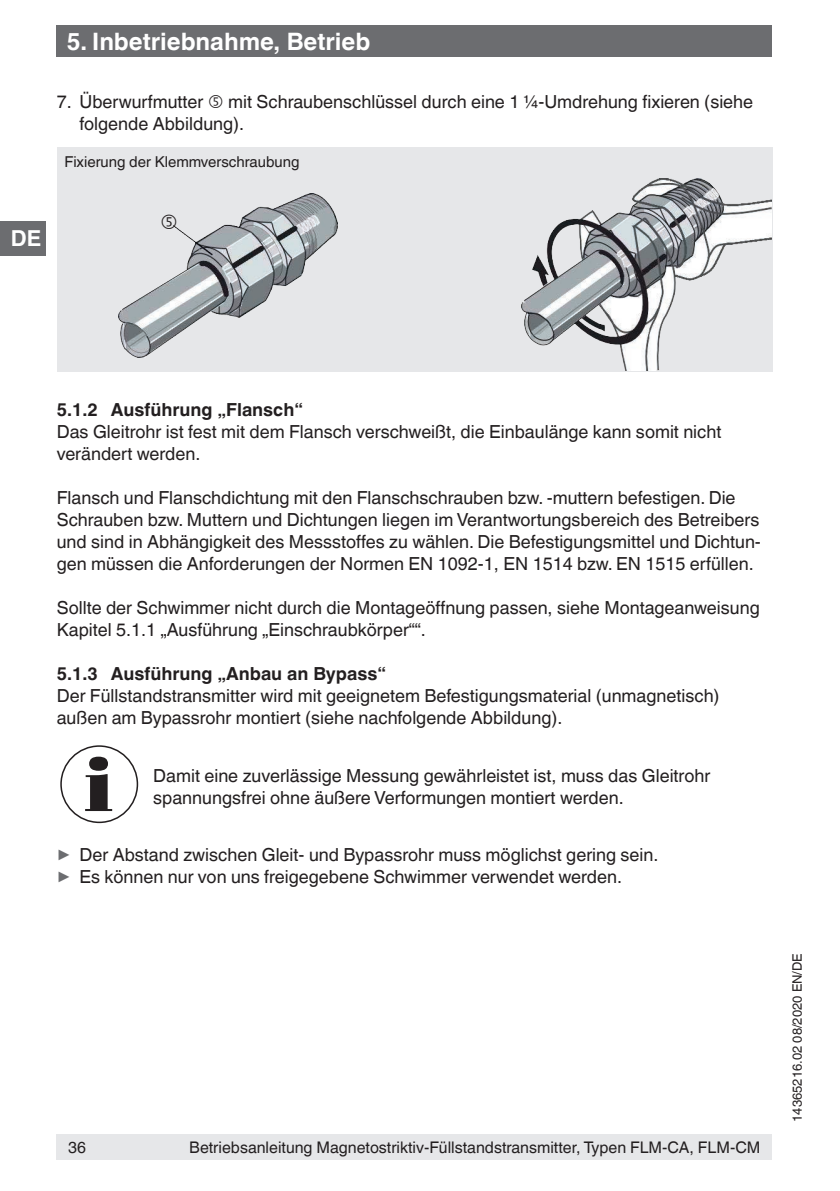
<style>
.page{position:relative;width:840px;height:1191px;background:#fff}
.page>*{position:absolute;margin:0;border:0;box-sizing:border-box;transform-origin:0 0}
.t1{font:700 24px "Helvetica World";color:#fff}
.t2{font:700 22px "Helvetica World";color:#fff}
.t3{font:18px/22px "Helvetica World";color:#231f20}
.t4{font:700 18px "Helvetica World";color:#231f20}
.t5{font:16px "Helvetica World";color:#231f20}
.t6{font:15px "Helvetica World";color:#231f20}
.t7{font:13px "Helvetica World";color:#231f20}
.s1{font-size:17.6px;color:#6c6d70}
</style>
<div class="page">
<div style="left:57px;top:26px;width:714px;height:31px;background:#6c6d70"></div>
<div style="left:0;top:221px;width:45px;height:34px;background:#6c6d70"></div>
<div style="left:57px;top:1134px;width:714px;height:25px;background:#e6e7e9"></div>
<div style="left:57px;top:147px;width:715px;height:225px;background:#e6e7e9"></div>
<img style="left:118px;top:193px;width:219px;height:164px">
<img style="left:521px;top:178px;width:250px;height:192px">
<svg style="left:85px;top:756px;width:27px;height:55px"></svg>
<div style="left:60px;top:745px;width:78px;height:78px;border:2px solid #231f20;border-radius:50%"></div>
<svg style="left:162px;top:214px;width:14px;height:15px"></svg>
<h1 class="t1" style="left:67px;top:27px;width:305px">5. Inbetriebnahme, Betrieb</h1>
<p class="t3" style="left:57px;top:91px;width:148px">7. Überwurfmutter</p>
<p class="t3" style="left:79px;top:91px;width:675px;text-indent:149px">mit Schraubenschlüssel durch eine 1 ¼-Umdrehung fixieren (siehe folgende Abbildung).</p>
<p class="t6" style="left:64px;top:153px;width:236px">Fixierung der Klemmverschraubung</p>
<p class="t2" style="left:11px;top:226px;width:32px">DE</p>
<p class="t4" style="left:57px;top:399px;width:247px">5.1.2 Ausführung „Flansch“</p>
<p class="t3" style="left:57px;top:421px;width:665px">Das Gleitrohr ist fest mit dem Flansch verschweißt, die Einbaulänge kann somit nicht verändert werden.</p>
<p class="t3" style="left:57px;top:487px;width:705px">Flansch und Flanschdichtung mit den Flanschschrauben bzw. -muttern befestigen. Die Schrauben bzw. Muttern und Dichtungen liegen im Verantwortungsbereich des Betreibers und sind in Abhängigkeit des Messstoffes zu wählen. Die Befestigungsmittel und Dichtun&shy;gen müssen die Anforderungen der Normen EN 1092-1, EN 1514 bzw. EN 1515 erfüllen.</p>
<p class="t3" style="left:57px;top:597px;width:704px">Sollte der Schwimmer nicht durch die Montageöffnung passen, siehe Montageanweisung<br>Kapitel 5.1.1 „Ausführung „Einschraubkörper““.</p>
<p class="t4" style="left:57px;top:663px;width:330px">5.1.3 Ausführung „Anbau an Bypass“</p>
<p class="t3" style="left:57px;top:685px;width:664px">Der Füllstandstransmitter wird mit geeignetem Befestigungsmaterial (unmagnetisch) außen am Bypassrohr montiert (siehe nachfolgende Abbildung).</p>
<p class="t3" style="left:153px;top:764px;width:558px">Damit eine zuverlässige Messung gewährleistet ist, muss das Gleitrohr spannungsfrei ohne äußere Verformungen montiert werden.</p>
<p class="t3" style="left:57px;top:843px;width:603px"><span class="s1">▶</span> Der Abstand zwischen Gleit- und Bypassrohr muss möglichst gering sein. <span class="s1">▶</span> Es können nur von uns freigegebene Schwimmer verwendet werden.</p>
<p class="t5" style="left:68px;top:1137px;width:19px">36</p>
<p class="t5" style="left:189px;top:1137px;width:572px">Betriebsanleitung Magnetostriktiv-Füllstandstransmitter, Typen FLM-CA, FLM-CM</p>
<p class="t7" style="left:789px;top:1121px;width:170px;rotate:-90deg">14365216.02 08/2020 EN/DE</p>
</div>
